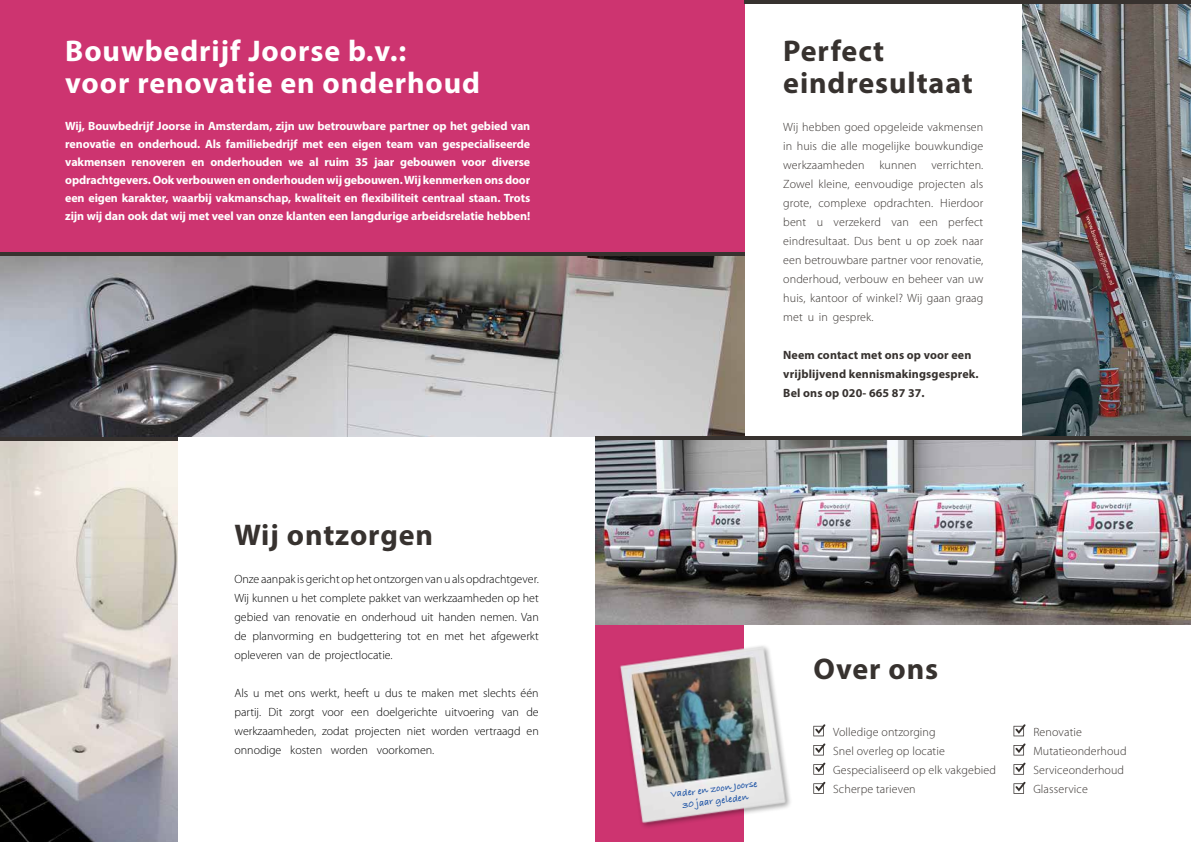
<style>
.page{position:relative;width:1191px;height:842px;background:#fff}
.page>*{position:absolute;margin:0;border:0;box-sizing:border-box;transform-origin:0 0}
.t1{font:700 30px/32px "Myriad Pro";letter-spacing:.03em;color:#fff}
.t2{font:700 30px/32px "Myriad Pro";letter-spacing:.03em;color:#37322f}
.t3{font:300 12px/19px "Myriad Pro";letter-spacing:.01em;color:#37322f}
.t4{font:700 12px/18px "Myriad Pro";letter-spacing:-.01em;color:#fff;text-align:justify}
.t5{font:300 12px/19px "Myriad Pro";color:#000;text-align:justify}
.t6{font:700 12px/19px "Myriad Pro";letter-spacing:.01em;color:#37322f}
.t7{font:700 10px/12px "Bradley Hand ITCTT";color:#1f55a6;text-align:center}
</style>
<div class="page">
<div style="left:0;top:0;width:744px;height:252px;background:#cd3470"></div>
<div style="left:595px;top:624px;width:149px;height:218px;background:#cd3470"></div>
<img style="left:0;top:441px;width:178px;height:401px">
<img style="left:1022px;top:3px;width:169px;height:434px">
<img style="left:595px;top:440px;width:596px;height:184px">
<img style="left:0;top:255px;width:744px;height:182px">
<hr style="left:744px;top:0;width:447px;height:3px;background:#37322f">
<hr style="left:0;top:252px;width:744px;height:3px;background:#37322f">
<hr style="left:595px;top:437px;width:596px;height:3px;background:#37322f">
<hr style="left:0;top:437px;width:178px;height:4px;background:#37322f">
<svg style="left:813px;top:724px;width:12px;height:12px"></svg>
<svg style="left:1013px;top:724px;width:12px;height:12px"></svg>
<svg style="left:813px;top:743px;width:12px;height:12px"></svg>
<svg style="left:1013px;top:743px;width:12px;height:12px"></svg>
<svg style="left:813px;top:762px;width:12px;height:13px"></svg>
<svg style="left:1013px;top:762px;width:12px;height:13px"></svg>
<svg style="left:813px;top:782px;width:12px;height:12px"></svg>
<svg style="left:1013px;top:782px;width:12px;height:12px"></svg>
<img style="left:620px;top:646px;width:171px;height:181px">
<h1 class="t1" style="left:65px;top:34px;width:416px">Bouwbedrijf Joorse b.v.:<br>voor renovatie en onderhoud</h1>
<p class="t4" style="left:65px;top:116px;width:466px">Wij, Bouwbedrijf Joorse in Amsterdam, zijn uw betrouwbare partner op het gebied van renovatie en onderhoud. Als familiebedrijf met een eigen team van gespecialiseerde vakmensen renoveren en onderhouden we al ruim 35 jaar gebouwen voor diverse opdrachtgevers. Ook verbouwen en onderhouden wij gebouwen. Wij kenmerken ons door een eigen karakter, waarbij vakmanschap, kwaliteit en flexibiliteit centraal staan. Trots zijn wij dan ook dat wij met veel van onze klanten een langdurige arbeidsrelatie hebben!</p>
<h1 class="t2" style="left:234px;top:518px;width:200px">Wij ontzorgen</h1>
<p class="t5" style="left:234px;top:569px;width:306px">Onze aanpak is gericht op het ontzorgen van u als opdrachtgever.<br>Wij kunnen u het complete pakket van werkzaamheden op het gebied van renovatie en onderhoud uit handen nemen. Van de planvorming en budgettering tot en met het afgewerkt opleveren van de projectlocatie.</p>
<p class="t5" style="left:234px;top:683px;width:306px">Als u met ons werkt, heeft u dus te maken met slechts één partij. Dit zorgt voor een doelgerichte uitvoering van de werkzaamheden, zodat projecten niet worden vertraagd en onnodige kosten worden voorkomen.</p>
<h1 class="t2" style="left:783px;top:34px;width:191px">Perfect eindresultaat</h1>
<p class="t3" style="left:783px;top:117px;width:202px;text-align:justify">Wij hebben goed opgeleide vakmensen in huis die alle mogelijke bouwkundige werkzaamheden kunnen verrichten.<br>Zowel kleine, eenvoudige projecten als grote, complexe opdrachten. Hierdoor bent u verzekerd van een perfect eindresultaat. Dus bent u op zoek naar een betrouwbare partner voor renovatie, onderhoud, verbouw en beheer van uw huis, kantoor of winkel? Wij gaan graag met u in gesprek.</p>
<p class="t6" style="left:783px;top:345px;width:197px">Neem contact met ons op voor een vrijblijvend kennismakingsgesprek.<br>Bel ons op 020- 665 87 37.</p>
<p class="t7" style="left:669px;top:788px;width:89px;rotate:-7deg">Vader en zoon Joorse<br>30 jaar geleden</p>
<h1 class="t2" style="left:813px;top:652px;width:126px">Over ons</h1>
<p class="t3" style="left:833px;top:722px;width:164px">Volledige ontzorging<br>Snel overleg op locatie<br>Gespecialiseerd op elk vakgebied<br>Scherpe tarieven</p>
<p class="t3" style="left:1033px;top:722px;width:95px">Renovatie<br>Mutatieonderhoud<br>Serviceonderhoud<br>Glasservice</p>
</div>
